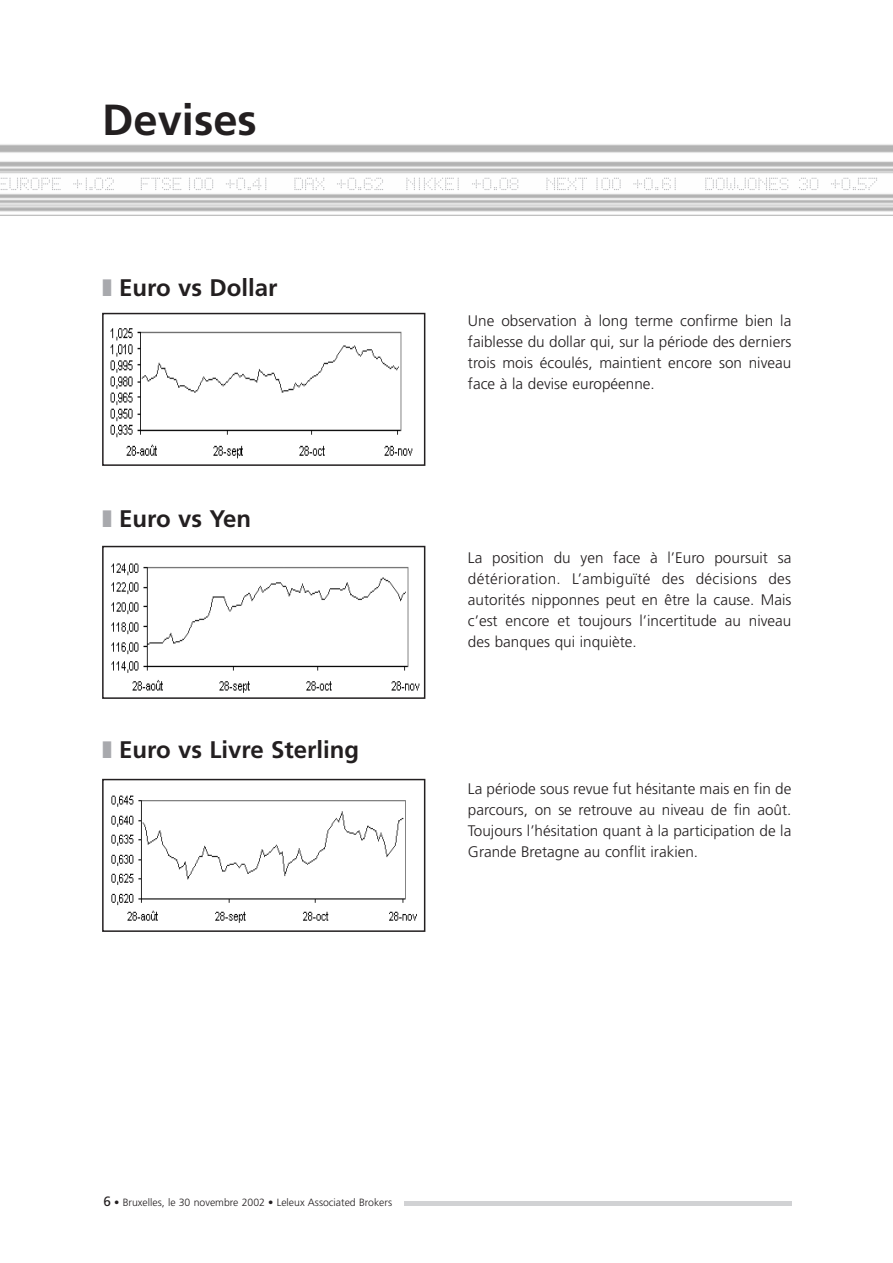
<style>
.page{position:relative;width:893px;height:1263px;background:#fff}
.page>*{position:absolute;margin:0;border:0;box-sizing:border-box;transform-origin:0 0}
.t1{font:700 43.5px "Frutiger";color:#231f20}
.t2{font:700 24px "Frutiger";color:#231f20}
.t3{font:300 15.3px/21px "Frutiger";color:#231f20;text-align:justify}
.t4{font:300 10.5px "Frutiger";color:#231f20}
.s1{color:#a8a9ad}
.s2{font-weight:400;font-size:13.5px}
</style>
<div class="page">
<hr style="left:102px;top:1202px;width:689px;height:4px;background:#d1d2d4">
<div style="left:102px;top:1195px;width:302px;height:23px;background:#fff"></div>
<svg style="left:546px;top:178px;width:41px;height:12px"></svg>
<svg style="left:596px;top:178px;width:24px;height:12px"></svg>
<svg style="left:633px;top:178px;width:42px;height:12px"></svg>
<svg style="left:705px;top:178px;width:83px;height:12px"></svg>
<svg style="left:799px;top:178px;width:19px;height:12px"></svg>
<svg style="left:831px;top:178px;width:46px;height:12px"></svg>
<svg style="left:294px;top:178px;width:30px;height:12px"></svg>
<svg style="left:337px;top:178px;width:46px;height:12px"></svg>
<svg style="left:406px;top:178px;width:53px;height:12px"></svg>
<svg style="left:472px;top:178px;width:46px;height:12px"></svg>
<svg style="left:1px;top:178px;width:60px;height:12px"></svg>
<svg style="left:73px;top:178px;width:41px;height:12px"></svg>
<svg style="left:141px;top:178px;width:40px;height:12px"></svg>
<svg style="left:189px;top:178px;width:24px;height:12px"></svg>
<svg style="left:226px;top:178px;width:40px;height:12px"></svg>
<img style="left:110px;top:328px;width:303px;height:131px">
<div style="left:102px;top:313px;width:323px;height:153px;border:2px solid #231f20"></div>
<img style="left:111px;top:563px;width:309px;height:130px">
<div style="left:102px;top:546px;width:323px;height:153px;border:2px solid #231f20"></div>
<img style="left:111px;top:795px;width:306px;height:128px">
<div style="left:102px;top:779px;width:323px;height:153px;border:2px solid #231f20"></div>
<h1 class="t1" style="left:102px;top:102px;width:156px">Devises</h1>
<h2 class="t2" style="left:102px;top:278px;width:177px"><span class="s1">❚</span> Euro vs Dollar</h2>
<h2 class="t2" style="left:102px;top:509px;width:151px"><span class="s1">❚</span> Euro vs Yen</h2>
<h2 class="t2" style="left:102px;top:740px;width:258px"><span class="s1">❚</span> Euro vs Livre Sterling</h2>
<p class="t3" style="left:468px;top:311px;width:325px">Une observation à long terme confirme bien la faiblesse du dollar qui, sur la période des derniers trois mois écoulés, maintient encore son niveau face à la devise européenne.</p>
<p class="t3" style="left:468px;top:548px;width:325px">La position du yen face à l’Euro poursuit sa détérioration. L’ambiguïté des décisions des autorités nipponnes peut en être la cause. Mais c’est encore et toujours l’incertitude au niveau des banques qui inquiète.</p>
<p class="t3" style="left:468px;top:779px;width:325px">La période sous revue fut hésitante mais en fin de parcours, on se retrouve au niveau de fin août.<br>Toujours l’hésitation quant à la participation de la Grande Bretagne au conflit irakien.</p>
<p class="t4" style="left:104px;top:1199px;width:290px"><span class="s2">6</span> • Bruxelles, le 30 novembre 2002 • Leleux Associated Brokers</p>
</div>
